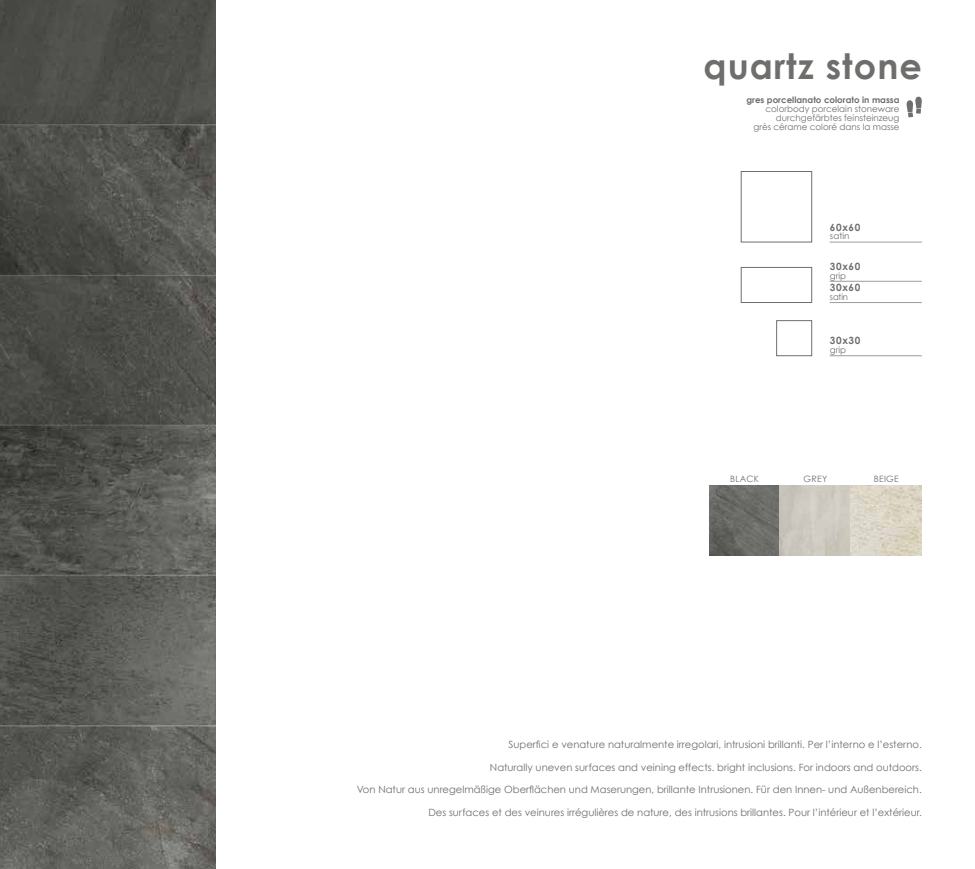
<style>
.page{position:relative;width:975px;height:869px;background:#fff}
.page>*{position:absolute;margin:0;border:0;box-sizing:border-box;transform-origin:0 0}
.t1{font:700 35px "Century Gothic";letter-spacing:.03em;color:#6f6e6d}
.t2{font:10px "Century Gothic";color:#6f6e6d}
.t3{font:700 10px "Century Gothic";letter-spacing:.06em;color:#6f6e6d}
.t4{font:8.75px/8.8px "Century Gothic";color:#6f6e6d;text-align:right}
.t5{font:700 8.75px "Century Gothic";color:#6f6e6d}
.t6{font:8.75px "Century Gothic";color:#6f6e6d;scale:.96 1}
</style>
<div class="page">
<img style="left:0;top:0;width:215px;height:868px">
<svg style="left:906px;top:96px;width:15px;height:21px"></svg>
<img style="left:709px;top:485px;width:212px;height:70px">
<div style="left:741px;top:171px;width:70px;height:71px;border:1px solid #6f6e6d"></div>
<hr style="left:829px;top:242px;width:92px;height:1px;background:#9c9c9c">
<div style="left:741px;top:267px;width:70px;height:35px;border:1px solid #6f6e6d"></div>
<hr style="left:829px;top:281px;width:92px;height:1px;background:#9c9c9c">
<hr style="left:829px;top:302px;width:92px;height:1px;background:#9c9c9c">
<div style="left:776px;top:320px;width:35px;height:36px;border:1px solid #6f6e6d"></div>
<hr style="left:829px;top:355px;width:92px;height:1px;background:#9c9c9c">
<h1 class="t1" style="left:703px;top:45px;width:220px">quartz stone</h1>
<p class="t5" style="left:746px;top:94px;width:154px">gres porcellanato colorato in massa</p>
<p class="t4" style="left:753px;top:104px;width:147px">colorbody porcelain stoneware durchgefärbtes feinsteinzeug<br>grès cérame coloré dans la masse</p>
<p class="t3" style="left:829px;top:220px;width:32px">60x60</p>
<p class="t4" style="left:829px;top:232px;width:21px">satin</p>
<p class="t3" style="left:829px;top:260px;width:32px">30x60</p>
<p class="t4" style="left:829px;top:271px;width:18px">grip</p>
<p class="t3" style="left:829px;top:281px;width:32px">30x60</p>
<p class="t6" style="left:829px;top:291px;width:20px">satin</p>
<p class="t3" style="left:829px;top:334px;width:32px">30x30</p>
<p class="t4" style="left:829px;top:345px;width:18px">grip</p>
<p class="t4" style="left:730px;top:474px;width:30px">BLACK</p>
<p class="t4" style="left:803px;top:474px;width:25px">GREY</p>
<p class="t4" style="left:873px;top:474px;width:27px">BEIGE</p>
<p class="t2" style="left:508px;top:738px;width:415px">Superfici e venature naturalmente irregolari, intrusioni brillanti. Per l’interno e l’esterno.</p>
<p class="t2" style="left:490px;top:760px;width:433px">Naturally uneven surfaces and veining effects. bright inclusions. For indoors and outdoors.</p>
<p class="t2" style="left:357px;top:783px;width:566px">Von Natur aus unregelmäßige Oberflächen und Maserungen, brillante Intrusionen. Für den Innen- und Außenbereich.</p>
<p class="t2" style="left:428px;top:805px;width:495px">Des surfaces et des veinures irrégulières de nature, des intrusions brillantes. Pour l’intérieur et l’extérieur.</p>
</div>
